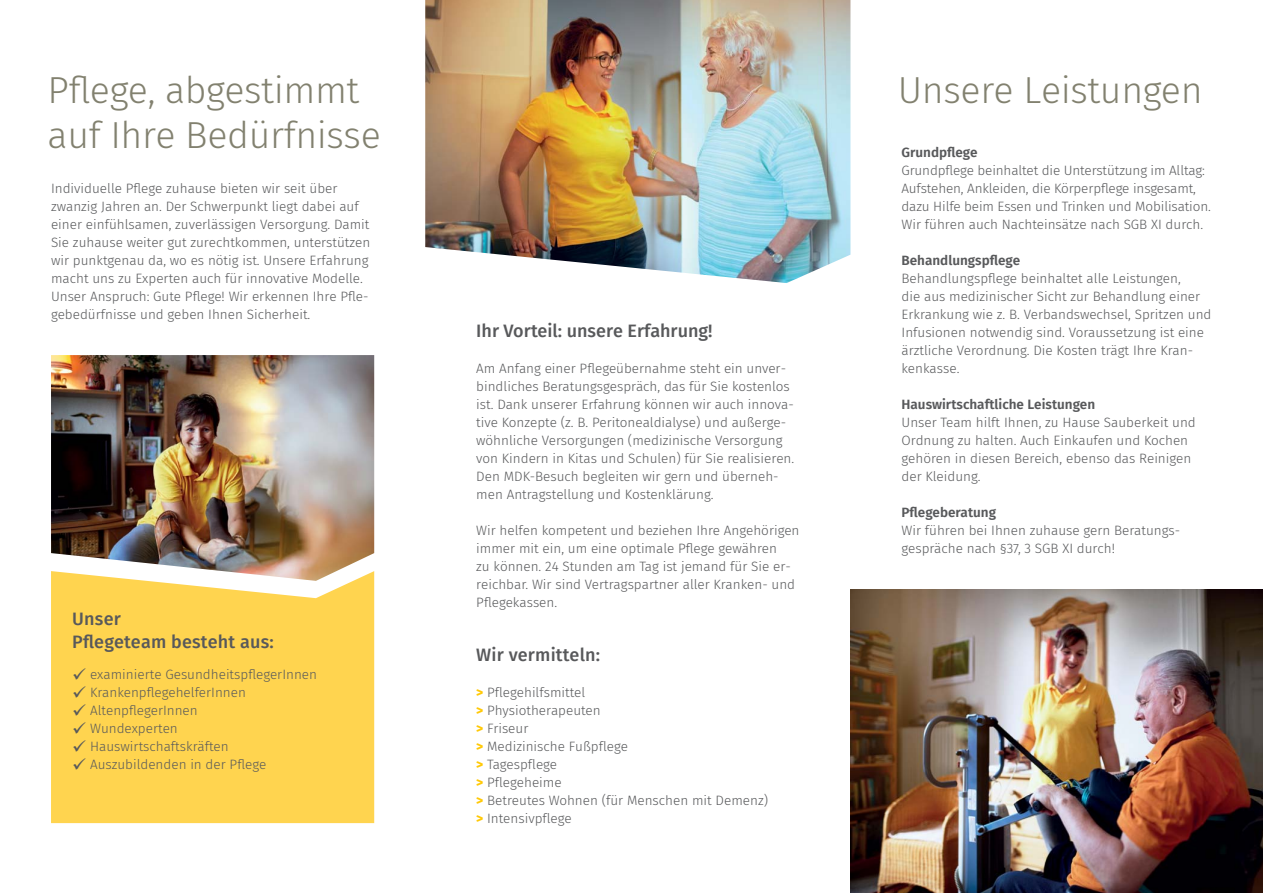
<style>
.page{position:relative;width:1263px;height:893px;background:#fff}
.page>*{position:absolute;margin:0;border:0;box-sizing:border-box;transform-origin:0 0}
.t1{font:300 37.5px/45px "Fira Sans";letter-spacing:-.01em;color:#82816f}
.t2{font:500 18px/22.5px "Fira Sans";letter-spacing:.01em;color:#58595b}
.t3{font:300 13.5px/18px "Fira Sans";color:#58595b}
.t4{font:600 13.5px "Fira Sans";color:#58595b}
.s1{font-weight:800;color:#ffc907}
</style>
<div class="page">
<img style="left:425px;top:0;width:425px;height:283px">
<div style="left:51px;top:581px;width:323px;height:242px;background:#ffd44f"></div>
<img style="left:51px;top:355px;width:323px;height:226px">
<img style="left:850px;top:590px;width:413px;height:303px">
<h1 class="t1" style="left:48px;top:67px;width:335px">Pflege, abgestimmt auf Ihre Bedürfnisse</h1>
<p class="t3" style="left:51px;top:179px;width:321px">Individuelle Pflege zuhause bieten wir seit über zwanzig Jahren an. Der Schwerpunkt liegt dabei auf einer einfühlsamen, zuverlässigen Versorgung. Damit Sie zuhause weiter gut zurechtkommen, unterstützen wir punktgenau da, wo es nötig ist. Unsere Erfahrung macht uns zu Experten auch für innovative Modelle.<br>Unser Anspruch: Gute Pflege! Wir erkennen Ihre Pfle&shy;gebedürfnisse und geben Ihnen Sicherheit.</p>
<h2 class="t2" style="left:72px;top:607px;width:203px">Unser<br>Pflegeteam besteht aus:</h2>
<p class="t3" style="left:72px;top:665px;width:246px">✓ examinierte GesundheitspflegerInnen</p>
<p class="t3" style="left:72px;top:683px;width:175px">✓ KrankenpflegehelferInnen</p>
<p class="t3" style="left:72px;top:701px;width:127px">✓ AltenpflegerInnen</p>
<p class="t3" style="left:72px;top:719px;width:107px">✓ Wundexperten</p>
<p class="t3" style="left:72px;top:737px;width:158px">✓ Hauswirtschaftskräften</p>
<p class="t3" style="left:72px;top:755px;width:195px">✓ Auszubildenden in der Pflege</p>
<h2 class="t2" style="left:476px;top:319px;width:238px">Ihr Vorteil: unsere Erfahrung!</h2>
<p class="t3" style="left:476px;top:359px;width:319px">Am Anfang einer Pflegeübernahme steht ein unver&shy;bindliches Beratungsgespräch, das für Sie kostenlos ist. Dank unserer Erfahrung können wir auch innova&shy;tive Konzepte (z. B. Peritonealdialyse) und außerge&shy;wöhnliche Versorgungen (medizinische Versorgung von Kindern in Kitas und Schulen) für Sie realisieren.<br>Den MDK-Besuch begleiten wir gern und überneh&shy;men Antragstellung und Kostenklärung.</p>
<p class="t3" style="left:476px;top:521px;width:325px">Wir helfen kompetent und beziehen Ihre Angehörigen immer mit ein, um eine optimale Pflege gewähren<br>zu können. 24 Stunden am Tag ist jemand für Sie er&shy;reichbar. Wir sind Vertragspartner aller Kranken- und Pflegekassen.</p>
<h2 class="t2" style="left:476px;top:643px;width:125px">Wir vermitteln:</h2>
<p class="t3" style="left:476px;top:683px;width:293px"><span class="s1">&gt;</span> Pflegehilfsmittel<br><span class="s1">&gt;</span> Physiotherapeuten<br><span class="s1">&gt;</span> Friseur<br><span class="s1">&gt;</span> Medizinische Fußpflege<br><span class="s1">&gt;</span> Tagespflege<br><span class="s1">&gt;</span> Pflegeheime<br><span class="s1">&gt;</span> Betreutes Wohnen (für Menschen mit Demenz) <span class="s1">&gt;</span> Intensivpflege</p>
<h1 class="t1" style="left:898px;top:67px;width:306px">Unsere Leistungen</h1>
<p class="t4" style="left:901px;top:141px;width:78px">Grundpflege</p>
<p class="t3" style="left:901px;top:161px;width:311px">Grundpflege beinhaltet die Unterstützung im Alltag:<br>Aufstehen, Ankleiden, die Körperpflege insgesamt, dazu Hilfe beim Essen und Trinken und Mobilisation.<br>Wir führen auch Nachteinsätze nach SGB XI durch.</p>
<p class="t4" style="left:901px;top:249px;width:120px">Behandlungspflege</p>
<p class="t3" style="left:901px;top:269px;width:311px">Behandlungspflege beinhaltet alle Leistungen,<br>die aus medizinischer Sicht zur Behandlung einer Erkrankung wie z. B. Verbandswechsel, Spritzen und Infusionen notwendig sind. Voraussetzung ist eine ärztliche Verordnung. Die Kosten trägt Ihre Kran&shy;kenkasse.</p>
<p class="t4" style="left:901px;top:393px;width:195px">Hauswirtschaftliche Leistungen</p>
<p class="t3" style="left:901px;top:413px;width:296px">Unser Team hilft Ihnen, zu Hause Sauberkeit und Ordnung zu halten. Auch Einkaufen und Kochen gehören in diesen Bereich, ebenso das Reinigen der Kleidung.</p>
<p class="t4" style="left:901px;top:501px;width:96px">Pflegeberatung</p>
<p class="t3" style="left:901px;top:521px;width:280px">Wir führen bei Ihnen zuhause gern Beratungs&shy;gespräche nach §37, 3 SGB XI durch!</p>
</div>
